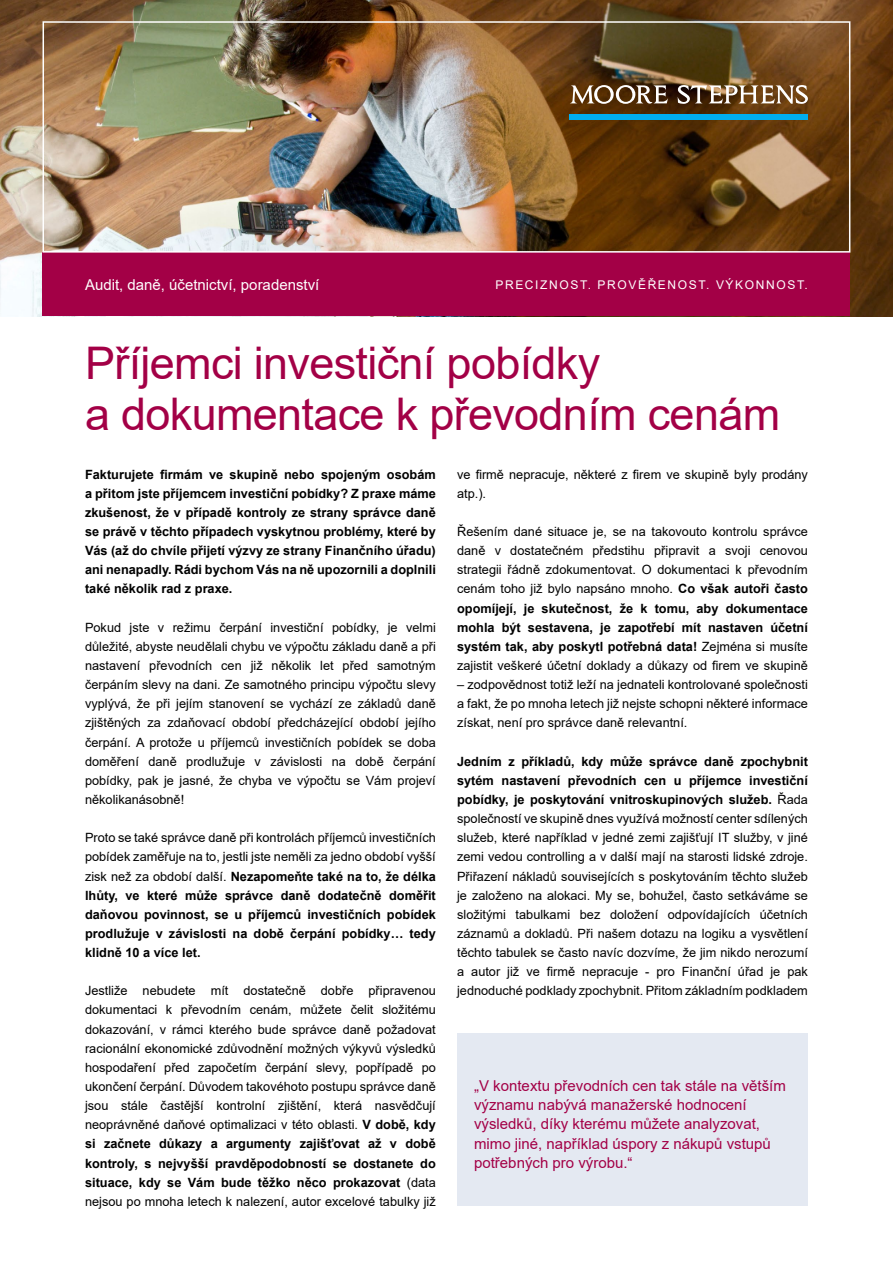
<style>
.page{position:relative;width:893px;height:1263px;background:#fff}
.page>*{position:absolute;margin:0;border:0;box-sizing:border-box;transform-origin:0 0}
.t1{font:45px/51px "Arial";letter-spacing:-.015em;color:#a30046}
.t2{font:15px/19.2px "Arial";color:#a30046}
.t3{font:15px "Arial";color:#fff}
.t4{font:12.75px/19.2px "Arial";color:#000;text-align:justify}
.t5{font:700 12.75px/19.2px "Arial";color:#000;text-align:justify}
.t6{font:12px "Arial";letter-spacing:.135em;color:#fff}
.s1{font-weight:700}
.s2{font-weight:400}
</style>
<div class="page">
<img style="left:0;top:0;width:893px;height:316px">
<div style="left:43px;top:253px;width:807px;height:63px;background:#a30046"></div>
<div style="left:43px;top:21px;width:807px;height:232px;border:2px solid #fff"></div>
<svg style="left:570px;top:85px;width:98px;height:19px"></svg>
<svg style="left:678px;top:85px;width:130px;height:19px"></svg>
<div style="left:570px;top:114px;width:238px;height:5px;background:#00aeef"></div>
<div style="left:457px;top:1034px;width:351px;height:172px;background:#e4e9f2"></div>
<p class="t3" style="left:85px;top:274px;width:236px">Audit, daně, účetnictví, poradenství</p>
<p class="t6" style="left:495px;top:276px;width:314px">PRECIZNOST. PROVĚŘENOST. VÝKONNOST.</p>
<h1 class="t1" style="left:85px;top:337px;width:697px">Příjemci investiční pobídky<br>a dokumentace k převodním cenám</h1>
<p class="t4" style="left:457px;top:464px;width:352px">ve firmě nepracuje, některé z firem ve skupině byly prodány atp.).</p>
<p class="t4" style="left:457px;top:522px;width:352px">Řešením dané situace je, se na takovouto kontrolu správce daně v dostatečném předstihu připravit a svoji cenovou strategii řádně zdokumentovat. O dokumentaci k převodním cenám toho již bylo napsáno mnoho. <span class="s1">Co však autoři často opomíjejí, je skutečnost, že k tomu, aby dokumentace mohla být sestavena, je zapotřebí mít nastaven účetní systém tak, aby poskytl potřebná data!</span> Zejména si musíte zajistit veškeré účetní doklady a důkazy od firem ve skupině</p>
<p class="t4" style="left:457px;top:675px;width:352px">– zodpovědnost totiž leží na jednateli kontrolované společnosti a fakt, že po mnoha letech již nejste schopni některé informace získat, není pro správce daně relevantní.</p>
<p class="t4" style="left:457px;top:751px;width:352px"><span class="s1">Jedním z příkladů, kdy může správce daně zpochybnit sytém nastavení převodních cen u příjemce investiční pobídky, je poskytování vnitroskupinových služeb.</span> Řada společností ve skupině dnes využívá možností center sdílených služeb, které například v jedné zemi zajišťují IT služby, v jiné zemi vedou controlling a v další mají na starosti lidské zdroje.<br>Přiřazení nákladů souvisejících s poskytováním těchto služeb je založeno na alokaci. My se, bohužel, často setkáváme se složitými tabulkami bez doložení odpovídajících účetních záznamů a dokladů. Při našem dotazu na logiku a vysvětlení těchto tabulek se často navíc dozvíme, že jim nikdo nerozumí a autor již ve firmě nepracuje - pro Finanční úřad je pak jednoduché podklady zpochybnit. Přitom základním podkladem</p>
<p class="t5" style="left:85px;top:465px;width:352px">Fakturujete firmám ve skupině nebo spojeným osobám a přitom jste příjemcem investiční pobídky? Z praxe máme zkušenost, že v případě kontroly ze strany správce daně se právě v těchto případech vyskytnou problémy, které by Vás (až do chvíle přijetí výzvy ze strany Finančního úřadu) ani nenapadly. Rádi bychom Vás na ně upozornili a doplnili také několik rad z praxe.</p>
<p class="t4" style="left:85px;top:617px;width:352px">Pokud jste v režimu čerpání investiční pobídky, je velmi důležité, abyste neudělali chybu ve výpočtu základu daně a při nastavení převodních cen již několik let před samotným čerpáním slevy na dani. Ze samotného principu výpočtu slevy vyplývá, že při jejím stanovení se vychází ze základů daně zjištěných za zdaňovací období předcházející období jejího čerpání. A protože u příjemců investičních pobídek se doba doměření daně prodlužuje v závislosti na době čerpání pobídky, pak je jasné, že chyba ve výpočtu se Vám projeví několikanásobně!</p>
<p class="t5" style="left:85px;top:828px;width:352px"><span class="s2">Proto se také správce daně při kontrolách příjemců investičních pobídek zaměřuje na to, jestli jste neměli za jedno období vyšší zisk než za období další.</span> Nezapomeňte také na to, že délka lhůty, ve které může správce daně dodatečně doměřit daňovou povinnost, se u příjemců investičních pobídek prodlužuje v závislosti na době čerpání pobídky… tedy klidně 10 a více let.</p>
<p class="t4" style="left:85px;top:981px;width:352px">Jestliže nebudete mít dostatečně dobře připravenou dokumentaci k převodním cenám, můžete čelit složitému dokazování, v rámci kterého bude správce daně požadovat racionální ekonomické zdůvodnění možných výkyvů výsledků hospodaření před započetím čerpání slevy, popřípadě po ukončení čerpání. Důvodem takovéhoto postupu správce daně jsou stále častější kontrolní zjištění, která nasvědčují neoprávněné daňové optimalizaci v této oblasti. <span class="s1">V době, kdy si začnete důkazy a argumenty zajišťovat až v době kontroly, s nejvyšší pravděpodobností se dostanete do situace, kdy se Vám bude těžko něco prokazovat</span> (data nejsou po mnoha letech k nalezení, autor excelové tabulky již</p>
<p class="t2" style="left:474px;top:1076px;width:313px">„V kontextu převodních cen tak stále na větším významu nabývá manažerské hodnocení výsledků, díky kterému můžete analyzovat, mimo jiné, například úspory z nákupů vstupů potřebných pro výrobu.“</p>
</div>
